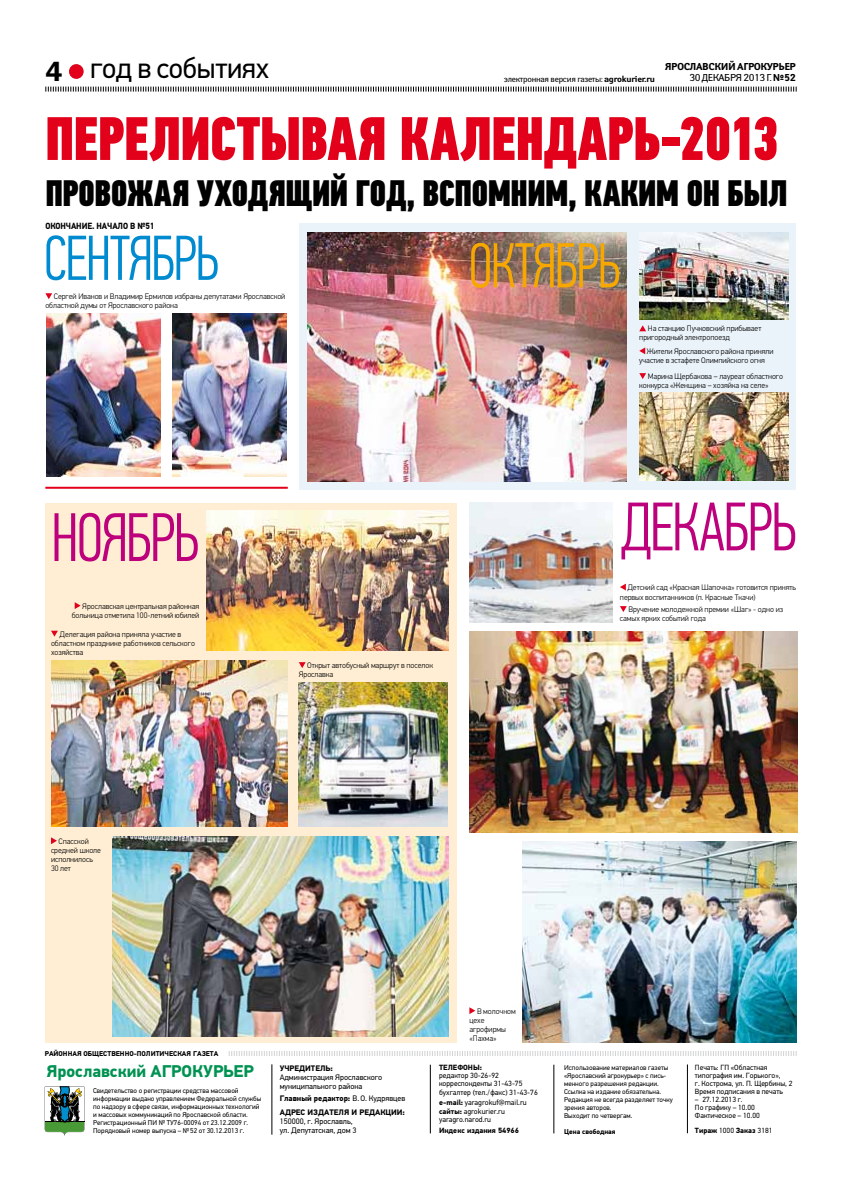
<style>
.page{position:relative;width:842px;height:1191px;background:#fff}
.page>*{position:absolute;margin:0;border:0;box-sizing:border-box;transform-origin:0 0}
.t1{font:300 68.6px "PF Din Text Comp Pro";letter-spacing:-.025em;color:#bd007b;scale:.96 1}
.t2{font:300 63.5px "PF Din Text Comp Pro";letter-spacing:-.03em;color:#f7a800;scale:.93 1}
.t3{font:300 63.4px "PF Din Text Comp Pro";letter-spacing:-.03em;color:#008bd0;scale:.96 1}
.t4{font:61.4px "PF Din Text Comp Pro X Black";letter-spacing:-.01em;color:#e2001a;scale:.95 1}
.t5{font:37px "PF Din Text Comp Pro X Black";letter-spacing:-.015em;color:#000;scale:.96 1}
.t6{font:29px "PF Din Text Pro";letter-spacing:-.02em;color:#000}
.t7{font:700 17px "PF Din Text Pro";letter-spacing:-.005em;color:#009252}
.t8{font:700 10px "Yanus C";letter-spacing:-.05em;color:#000}
.t9{font:10px "Yanus C";letter-spacing:-.05em;color:#000}
.t10{font:700 9px "PF Din Text Pro";letter-spacing:-.01em;color:#000;scale:.9 1}
.t11{font:8.5px "Yanus C";letter-spacing:-.03em;color:#000}
.t12{font:300 8px/9px "PF Din Text Pro";letter-spacing:-.005em;color:#000}
.t13{font:8px/9px "PF Din Text Pro";color:#000}
.t14{font:700 8px/14.7px "PF Din Text Pro";color:#000}
.t15{font:7.6px/8.2px "PF Din Text Pro";color:#000}
.t16{font:700 7.6px "PF Din Text Pro";color:#000}
.t17{font:7.5px/8px "PF Din Text Pro";color:#000}
.t18{font:700 7.5px "PF Din Text Pro";color:#000}
.t19{font:7px/8px "PF Din Text Pro";color:#000}
.t20{font:700 7px "PF Din Text Pro";color:#000}
.s1{font-family:"Franklin Gothic Demi C";font-size:28px}
.s2{font-weight:700}
.s3{font-weight:400}
</style>
<div class="page">
<svg style="left:45px;top:86px;width:752px;height:6px"></svg>
<div style="left:69px;top:64px;width:15px;height:15px;background:#e2001a;border-radius:50%"></div>
<img style="left:46px;top:314px;width:114px;height:162px">
<img style="left:173px;top:314px;width:114px;height:162px">
<div style="left:45px;top:503px;width:411px;height:539px;background:#ffeed4"></div>
<div style="left:300px;top:223px;width:496px;height:267px;background:#eaf3fa"></div>
<svg style="left:639px;top:373px;width:7px;height:6px"></svg>
<svg style="left:51px;top:630px;width:7px;height:6px"></svg>
<svg style="left:620px;top:606px;width:7px;height:6px"></svg>
<svg style="left:620px;top:583px;width:6px;height:7px"></svg>
<svg style="left:299px;top:662px;width:7px;height:6px"></svg>
<svg style="left:51px;top:837px;width:6px;height:7px"></svg>
<svg style="left:469px;top:1007px;width:6px;height:7px"></svg>
<svg style="left:639px;top:325px;width:7px;height:6px"></svg>
<svg style="left:75px;top:602px;width:6px;height:7px"></svg>
<svg style="left:639px;top:347px;width:6px;height:7px"></svg>
<svg style="left:45px;top:293px;width:7px;height:6px"></svg>
<img style="left:308px;top:232px;width:319px;height:249px">
<img style="left:639px;top:392px;width:150px;height:89px">
<img style="left:639px;top:232px;width:149px;height:88px">
<hr style="left:45px;top:487px;width:243px;height:2px;background:#e2001a">
<img style="left:51px;top:660px;width:237px;height:166px">
<img style="left:299px;top:682px;width:149px;height:144px">
<img style="left:206px;top:510px;width:243px;height:140px">
<img style="left:469px;top:632px;width:328px;height:201px">
<img style="left:469px;top:503px;width:143px;height:120px">
<svg style="left:228px;top:1051px;width:569px;height:5px"></svg>
<svg style="left:45px;top:1086px;width:39px;height:49px"></svg>
<hr style="left:272px;top:1064px;width:1px;height:70px;background:#000">
<hr style="left:430px;top:1064px;width:1px;height:69px;background:#000">
<hr style="left:554px;top:1064px;width:1px;height:69px;background:#000">
<hr style="left:687px;top:1064px;width:1px;height:69px;background:#000">
<img style="left:523px;top:841px;width:273px;height:201px">
<img style="left:113px;top:836px;width:335px;height:200px">
<h3 class="t6" style="left:45px;top:52px;width:225px"><span class="s1">4</span> год в событиях</h3>
<p class="t8" style="left:665px;top:61px;width:133px">Ярославский агрокурьер</p>
<p class="t11" style="left:504px;top:73px;width:153px">электронная версия газеты: <span class="s2">agrokurier.ru</span></p>
<p class="t9" style="left:689px;top:71px;width:108px">30 ДЕКАБРЯ 2013 г. <span class="s2">№52</span></p>
<h3 class="t4" style="left:45px;top:103px;width:776px">Перелистывая календарь-2013</h3>
<h3 class="t5" style="left:45px;top:172px;width:775px">Провожая уходящий год, вспомним, каким он был</h3>
<h3 class="t3" style="left:44px;top:224px;width:185px">сентябрь</h3>
<p class="t10" style="left:45px;top:220px;width:36px">ОКОН ЧАНИЕ</p>
<p class="t10" style="left:92px;top:220px;width:71px">. НАЧАЛО В №51</p>
<h2 class="t2" style="left:468px;top:231px;width:165px">октябрь</h2>
<p class="t12" style="left:45px;top:292px;width:241px;text-indent:9px">Сергей Иванов и Владимир Ермилов избраны депутатами Ярославской областной думы от Ярославского района</p>
<p class="t12" style="left:639px;top:324px;width:124px;text-indent:9px">На станцию Пучковский прибывает пригородный электропоезд</p>
<p class="t12" style="left:639px;top:347px;width:136px;text-indent:8px">Жители Ярославского района приняли участие в эстафете Олимпийского огня</p>
<p class="t12" style="left:639px;top:372px;width:145px;text-indent:9px">Марина Щербакова – лауреат областного конкурса «Женщина – хозяйка на селе»</p>
<h1 class="t1" style="left:51px;top:500px;width:156px">ноябрь</h1>
<h1 class="t1" style="left:621px;top:490px;width:185px">декабрь</h1>
<p class="t12" style="left:72px;top:602px;width:129px;text-align:right">Ярославская центральная районная больница отметила 100-летний юбилей</p>
<p class="t12" style="left:51px;top:629px;width:145px;text-indent:9px">Делегация района приняла участие в областном празднике работников сельского хозяйства</p>
<p class="t12" style="left:299px;top:661px;width:136px;text-indent:9px">Открыт автобусный маршрут в поселок<br>Ярославка</p>
<p class="t12" style="left:620px;top:583px;width:178px;text-indent:8px">Детский сад «Красная Шапочка» готовится принять первых воспитанников (п. Красные Ткачи)</p>
<p class="t12" style="left:620px;top:605px;width:165px;text-indent:9px">Вручение молодежной премии «Шаг» - одно из самых ярких событий года</p>
<p class="t12" style="left:51px;top:837px;width:51px;text-indent:8px">Спасской средней школе исполнилось<br>30 лет</p>
<p class="t20" style="left:45px;top:1049px;width:20px">РАЙОННАЯ</p>
<p class="t20" style="left:84px;top:1049px;width:38px">ОБЩЕСТВЕННО</p>
<p class="t20" style="left:134px;top:1049px;width:23px">-ПОЛИТИ</p>
<p class="t20" style="left:165px;top:1049px;width:34px">ЧЕСКАЯ ГАЗЕТА</p>
<p class="t19" style="left:93px;top:1086px;width:170px">Свидетельство о регистрации средства массовой информации выдано управлением Федеральной службы по надзору в сфере связи, информационных технологий и массовых коммуникаций по Ярославской области.<br>Регистрационный ПИ № ТУ76‑00094 от 23.12.2009 г.<br>Порядковый номер выпуска – №52 от 30.12.2013 г.</p>
<h3 class="t7" style="left:46px;top:1061px;width:116px">Ярославский АГРО</h3>
<h3 class="t7" style="left:192px;top:1061px;width:53px">КУРЬЕР</h3>
<p class="t14" style="left:280px;top:1060px;width:16px">УЧРЕДИТЕ</p>
<p class="t14" style="left:320px;top:1060px;width:14px">ЛЬ:</p>
<p class="t13" style="left:280px;top:1072px;width:104px">Администрация Ярославского муниципального района</p>
<p class="t14" style="left:280px;top:1090px;width:127px">Главный редактор: <span class="s3">В.О. Кудрявцев<br></span>АДРЕС</p>
<p class="t14" style="left:308px;top:1105px;width:7px">ИЗДАТЕ</p>
<p class="t14" style="left:339px;top:1105px;width:19px">ЛЯ ИРЕДА</p>
<p class="t14" style="left:380px;top:1105px;width:26px">КЦИИ :</p>
<p class="t13" style="left:280px;top:1117px;width:78px">150000, г. Ярославль, ул. Депутатская, дом 3</p>
<p class="t12" style="left:469px;top:1006px;width:48px;text-indent:8px">В молочном цехе агрофирмы «Пахма»</p>
<p class="t16" style="left:439px;top:1062px;width:44px">ТЕЛЕФОН Ы:</p>
<p class="t15" style="left:439px;top:1071px;width:100px">редактор 30‑26‑92 корреспонденты 31‑43‑75 бухгалтер (тел./факс) 31‑43‑76</p>
<p class="t15" style="left:439px;top:1098px;width:89px"><span class="s2">e-mail:</span> yaragrokuf@mail.ru <span class="s2">сайты:</span> agrokurier.ru yaragro.narod.ru</p>
<p class="t16" style="left:439px;top:1125px;width:81px">Индекс издания 54966</p>
<p class="t19" style="left:564px;top:1063px;width:110px">Использование материалов газеты «Ярославский агрокурьер» с пись&shy;менного разрешения редакции.<br>Ссылка на издание обязательна.<br>Редакция не всегда разделяет точку зрения авторов.<br>Выходит по четвергам.</p>
<p class="t20" style="left:564px;top:1127px;width:53px">Цена свободная</p>
<p class="t17" style="left:695px;top:1063px;width:99px">Печать: ГП «Областная типография им. Горького»,<br>г. Кострома, ул. П. Щербины, 2<br>Время подписания в печать</p>
<p class="t17" style="left:695px;top:1095px;width:66px">– 27.12.2013 г.<br>По графику – 10.00<br>Фактическое – 10.00</p>
<p class="t18" style="left:695px;top:1125px;width:79px">Тираж <span class="s3">1000</span> Заказ <span class="s3">3181</span></p>
</div>
